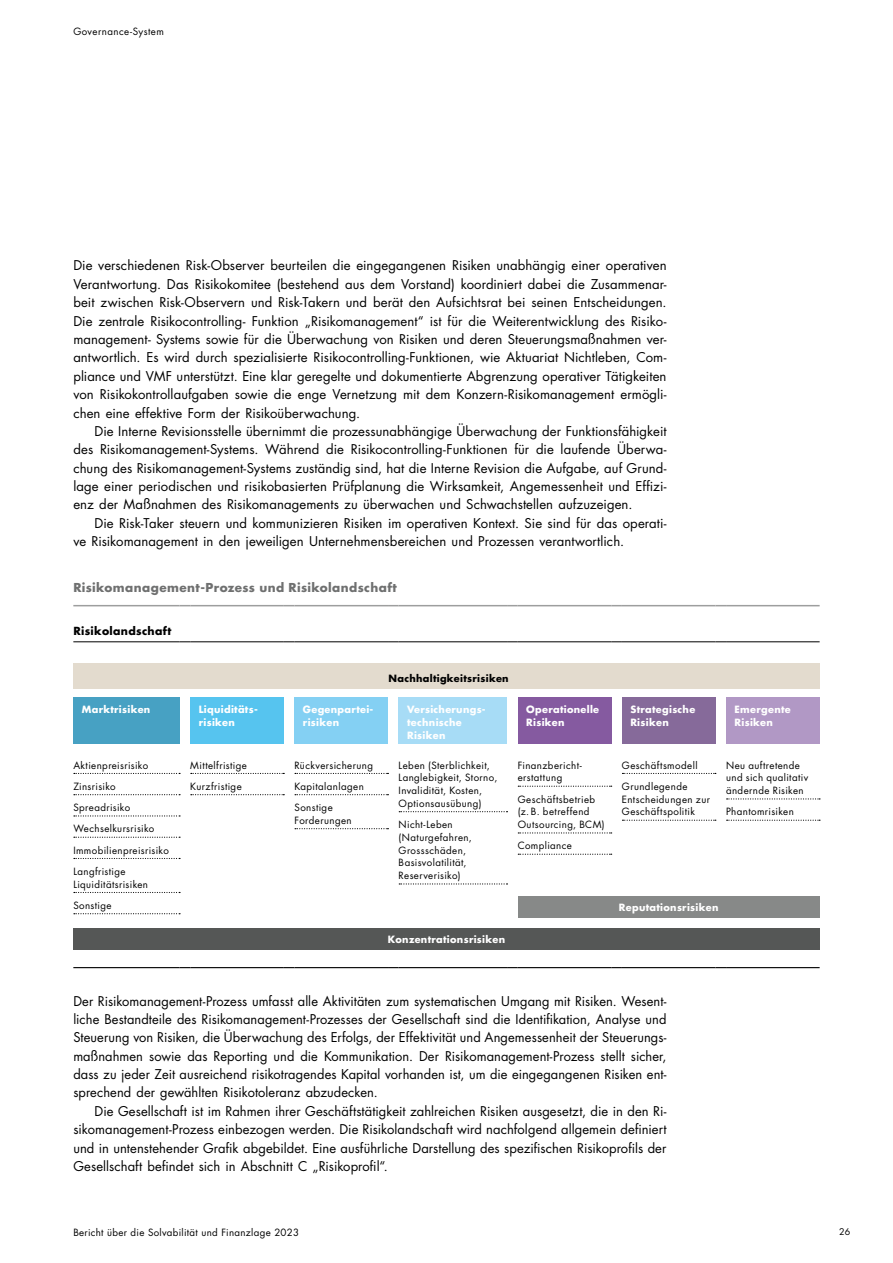
<style>
.page{position:relative;width:893px;height:1263px;background:#fff}
.page>*{position:absolute;margin:0;border:0;box-sizing:border-box;transform-origin:0 0}
.scrolling_text_block_begin{font:13.2px/18.3px "Futura Std";letter-spacing:.005em;color:#000;text-align:justify}
.scrolling_text_block{font:13.2px/18.3px "Futura Std";letter-spacing:.005em;color:#000;text-align:justify}
.title_2___without_number{font:700 12px "Futura Std";letter-spacing:.03em;color:#6f7070}
.BLINE2_BOLD{font:700 10.8px "Futura Std";letter-spacing:.03em;color:#000}
.t1{font:9.75px/12.8px "Futura Std";letter-spacing:.04em;color:#000}
.BLINE2_BOLD-2{font:700 9.75px/12.8px "Futura Std";letter-spacing:.03em;color:#fff}
.t2{font:9.75px "Futura Std Book 2";letter-spacing:.03em;color:#000}
.BLINE2_BOLD-3{font:700 9.75px "Futura Std";letter-spacing:.03em;color:#000}
.t3{font:9px "Futura Std";color:#000}
</style>
<div class="page">
<div style="left:73px;top:663px;width:747px;height:25px;background:#e3dbce"></div>
<div style="left:73px;top:697px;width:107px;height:46px;background:#47a1c3"></div>
<div style="left:190px;top:697px;width:94px;height:46px;background:#56c4ef"></div>
<div style="left:294px;top:697px;width:94px;height:46px;background:#84d0f3"></div>
<div style="left:399px;top:697px;width:108px;height:46px;background:#a7dcf6"></div>
<div style="left:518px;top:697px;width:93px;height:46px;background:#855aa0"></div>
<div style="left:622px;top:697px;width:93px;height:46px;background:#866a9a"></div>
<div style="left:726px;top:697px;width:94px;height:46px;background:#b198c5"></div>
<div style="left:518px;top:896px;width:302px;height:22px;background:#878988"></div>
<div style="left:73px;top:928px;width:747px;height:21px;background:#555756"></div>
<hr style="left:73px;top:967px;width:107px;height:1px;background:#000">
<hr style="left:190px;top:967px;width:94px;height:1px;background:#000">
<hr style="left:294px;top:967px;width:94px;height:1px;background:#000">
<hr style="left:399px;top:967px;width:108px;height:1px;background:#000">
<hr style="left:518px;top:967px;width:93px;height:1px;background:#000">
<hr style="left:622px;top:967px;width:93px;height:1px;background:#000">
<hr style="left:726px;top:967px;width:94px;height:1px;background:#000">
<hr style="left:73px;top:641px;width:107px;height:1px;background:#000">
<hr style="left:190px;top:641px;width:94px;height:1px;background:#000">
<hr style="left:294px;top:641px;width:94px;height:1px;background:#000">
<hr style="left:399px;top:641px;width:108px;height:1px;background:#000">
<hr style="left:518px;top:641px;width:93px;height:1px;background:#000">
<hr style="left:622px;top:641px;width:93px;height:1px;background:#000">
<hr style="left:726px;top:641px;width:94px;height:1px;background:#000">
<hr style="left:73px;top:605px;width:107px;height:1px;background:#9d9e9e">
<hr style="left:190px;top:605px;width:94px;height:1px;background:#9d9e9e">
<hr style="left:294px;top:605px;width:94px;height:1px;background:#9d9e9e">
<hr style="left:399px;top:605px;width:108px;height:1px;background:#9d9e9e">
<hr style="left:518px;top:605px;width:93px;height:1px;background:#9d9e9e">
<hr style="left:622px;top:605px;width:93px;height:1px;background:#9d9e9e">
<hr style="left:726px;top:605px;width:94px;height:1px;background:#9d9e9e">
<svg style="left:74px;top:773px;width:106px;height:1px"></svg>
<svg style="left:74px;top:794px;width:106px;height:1px"></svg>
<svg style="left:74px;top:815px;width:106px;height:1px"></svg>
<svg style="left:74px;top:837px;width:106px;height:1px"></svg>
<svg style="left:74px;top:858px;width:106px;height:1px"></svg>
<svg style="left:74px;top:892px;width:106px;height:1px"></svg>
<svg style="left:74px;top:913px;width:106px;height:1px"></svg>
<svg style="left:191px;top:773px;width:93px;height:1px"></svg>
<svg style="left:191px;top:794px;width:93px;height:1px"></svg>
<svg style="left:295px;top:773px;width:93px;height:1px"></svg>
<svg style="left:295px;top:794px;width:93px;height:1px"></svg>
<svg style="left:295px;top:828px;width:93px;height:1px"></svg>
<svg style="left:399px;top:811px;width:108px;height:1px"></svg>
<svg style="left:399px;top:883px;width:108px;height:1px"></svg>
<svg style="left:518px;top:786px;width:94px;height:1px"></svg>
<svg style="left:518px;top:832px;width:94px;height:1px"></svg>
<svg style="left:518px;top:854px;width:94px;height:1px"></svg>
<svg style="left:622px;top:773px;width:94px;height:1px"></svg>
<svg style="left:622px;top:820px;width:94px;height:1px"></svg>
<svg style="left:727px;top:798px;width:93px;height:1px"></svg>
<svg style="left:727px;top:820px;width:93px;height:1px"></svg>
<p class="t1" style="left:73px;top:25px;width:92px">Governance-System</p>
<p class="scrolling_text_block_begin" style="left:73px;top:257px;width:595px">Die verschiedenen Risk-Observer beurteilen die eingegangenen Risiken unabhängig einer operativen Verantwortung. Das Risikokomitee (bestehend aus dem Vorstand) koordiniert dabei die Zusammenar&shy;beit zwischen Risk-Observern und Risk-Takern und berät den Aufsichtsrat bei seinen Entscheidungen.<br>Die zentrale Risikocontrolling- Funktion „Risikomanagement“ ist für die Weiterentwicklung des Risiko&shy;management- Systems sowie für die Überwachung von Risiken und deren Steuerungsmaßnahmen ver&shy;antwortlich. Es wird durch spezialisierte Risikocontrolling-Funktionen, wie Aktuariat Nichtleben, Com&shy;pliance und VMF unterstützt. Eine klar geregelte und dokumentierte Abgrenzung operativer Tätigkeiten von Risikokontrollaufgaben sowie die enge Vernetzung mit dem Konzern-Risikomanagement ermögli&shy;chen eine effektive Form der Risikoüberwachung.</p>
<p class="scrolling_text_block" style="left:73px;top:422px;width:595px;text-indent:21px">Die Interne Revisionsstelle übernimmt die prozessunabhängige Überwachung der Funktionsfähigkeit des Risikomanagement-Systems. Während die Risikocontrolling-Funktionen für die laufende Überwa&shy;chung des Risikomanagement-Systems zuständig sind, hat die Interne Revision die Aufgabe, auf Grund&shy;lage einer periodischen und risikobasierten Prüfplanung die Wirksamkeit, Angemessenheit und Effizi&shy;enz der Maßnahmen des Risikomanagements zu überwachen und Schwachstellen aufzuzeigen.</p>
<p class="scrolling_text_block" style="left:73px;top:514px;width:595px;text-indent:21px">Die Risk-Taker steuern und kommunizieren Risiken im operativen Kontext. Sie sind für das operati&shy;ve Risikomanagement in den jeweiligen Unternehmensbereichen und Prozessen verantwortlich.</p>
<p class="title_2___without_number" style="left:73px;top:580px;width:325px">Risikomanagement-Prozess und Risikolandschaft</p>
<p class="BLINE2_BOLD" style="left:73px;top:624px;width:99px">Risikolandschaft</p>
<p class="BLINE2_BOLD-3" style="left:389px;top:672px;width:122px">Nachhaltigkeitsrisiken</p>
<p class="BLINE2_BOLD-2" style="left:82px;top:703px;width:70px">Marktrisiken</p>
<p class="BLINE2_BOLD-2" style="left:199px;top:703px;width:61px">Liquiditäts&shy;risiken</p>
<p class="BLINE2_BOLD-2" style="left:303px;top:703px;width:71px">Gegenpartei&shy;risiken</p>
<p class="BLINE2_BOLD-2" style="left:407px;top:703px;width:80px">Versicherungs&shy;technische<br>Risiken</p>
<p class="BLINE2_BOLD-2" style="left:526px;top:703px;width:74px">Operationelle<br>Risiken</p>
<p class="BLINE2_BOLD-2" style="left:630px;top:703px;width:66px">Strategische<br>Risiken</p>
<p class="BLINE2_BOLD-2" style="left:735px;top:703px;width:58px">Emergente<br>Risiken</p>
<p class="t1" style="left:73px;top:759px;width:76px">Aktienpreisrisiko</p>
<p class="t1" style="left:73px;top:780px;width:44px">Zinsrisiko</p>
<p class="t1" style="left:73px;top:801px;width:58px">Spreadrisiko</p>
<p class="t1" style="left:73px;top:822px;width:82px">Wechselkursrisiko</p>
<p class="t1" style="left:73px;top:844px;width:97px">Immobilienpreisrisiko</p>
<p class="t1" style="left:73px;top:865px;width:76px">Langfristige<br>Liquiditätsrisiken</p>
<p class="t1" style="left:73px;top:899px;width:40px">Sonstige</p>
<p class="t1" style="left:190px;top:759px;width:58px">Mittelfristige</p>
<p class="t1" style="left:190px;top:780px;width:53px">Kurzfristige</p>
<p class="t1" style="left:622px;top:759px;width:77px">Geschäftsmodell</p>
<p class="t1" style="left:622px;top:780px;width:90px">Grundlegende<br>Entscheidungen zur<br>Geschäftspolitik</p>
<p class="t1" style="left:726px;top:759px;width:84px">Neu auftretende und sich qualitativ ändernde Risiken</p>
<p class="t1" style="left:726px;top:805px;width:69px">Phantomrisiken</p>
<p class="t1" style="left:294px;top:759px;width:80px">Rückversicherung</p>
<p class="t1" style="left:294px;top:780px;width:71px">Kapitalanlagen</p>
<p class="t1" style="left:294px;top:801px;width:59px">Sonstige<br>Forderungen</p>
<p class="t1" style="left:399px;top:759px;width:100px">Leben (Sterblichkeit,<br>Langlebigkeit, Storno,<br>Invalidität, Kosten,<br>Optionsausübung)</p>
<p class="t1" style="left:399px;top:818px;width:75px">Nicht-Leben (Naturgefahren,<br>Grossschäden,<br>Basisvolatilität,<br>Reserverisiko)</p>
<p class="t1" style="left:518px;top:759px;width:65px">Finanzbericht&shy;erstattung</p>
<p class="t1" style="left:518px;top:793px;width:88px">Geschäftsbetrieb (z. B. betreffend<br>Outsourcing, BCM)</p>
<p class="t1" style="left:518px;top:839px;width:56px">Compliance</p>
<p class="BLINE2_BOLD-2" style="left:619px;top:901px;width:101px">Reputationsrisiken</p>
<p class="BLINE2_BOLD-2" style="left:388px;top:933px;width:119px">Konzentrationsrisiken</p>
<p class="scrolling_text_block_begin" style="left:73px;top:992px;width:595px">Der Risikomanagement-Prozess umfasst alle Aktivitäten zum systematischen Umgang mit Risiken. Wesent&shy;liche Bestandteile des Risikomanagement-Prozesses der Gesellschaft sind die Identifikation, Analyse und Steuerung von Risiken, die Überwachung des Erfolgs, der Effektivität und Angemessenheit der Steuerungs&shy;maßnahmen sowie das Reporting und die Kommunikation. Der Risikomanagement-Prozess stellt sicher, dass zu jeder Zeit ausreichend risikotragendes Kapital vorhanden ist, um die eingegangenen Risiken ent&shy;sprechend der gewählten Risikotoleranz abzudecken.</p>
<p class="scrolling_text_block" style="left:73px;top:1102px;width:595px;text-indent:21px">Die Gesellschaft ist im Rahmen ihrer Geschäftstätigkeit zahlreichen Risiken ausgesetzt, die in den Ri&shy;sikomanagement-Prozess einbezogen werden. Die Risikolandschaft wird nachfolgend allgemein definiert und in untenstehender Grafik abgebildet. Eine ausführliche Darstellung des spezifischen Risikoprofils der Gesellschaft befindet sich in Abschnitt C „Risikoprofil“.</p>
<p class="t2" style="left:73px;top:1226px;width:227px">Bericht über die Solvabilität und Finanzlage 2023</p>
<p class="t3" style="left:839px;top:1226px;width:13px">26</p>
</div>
